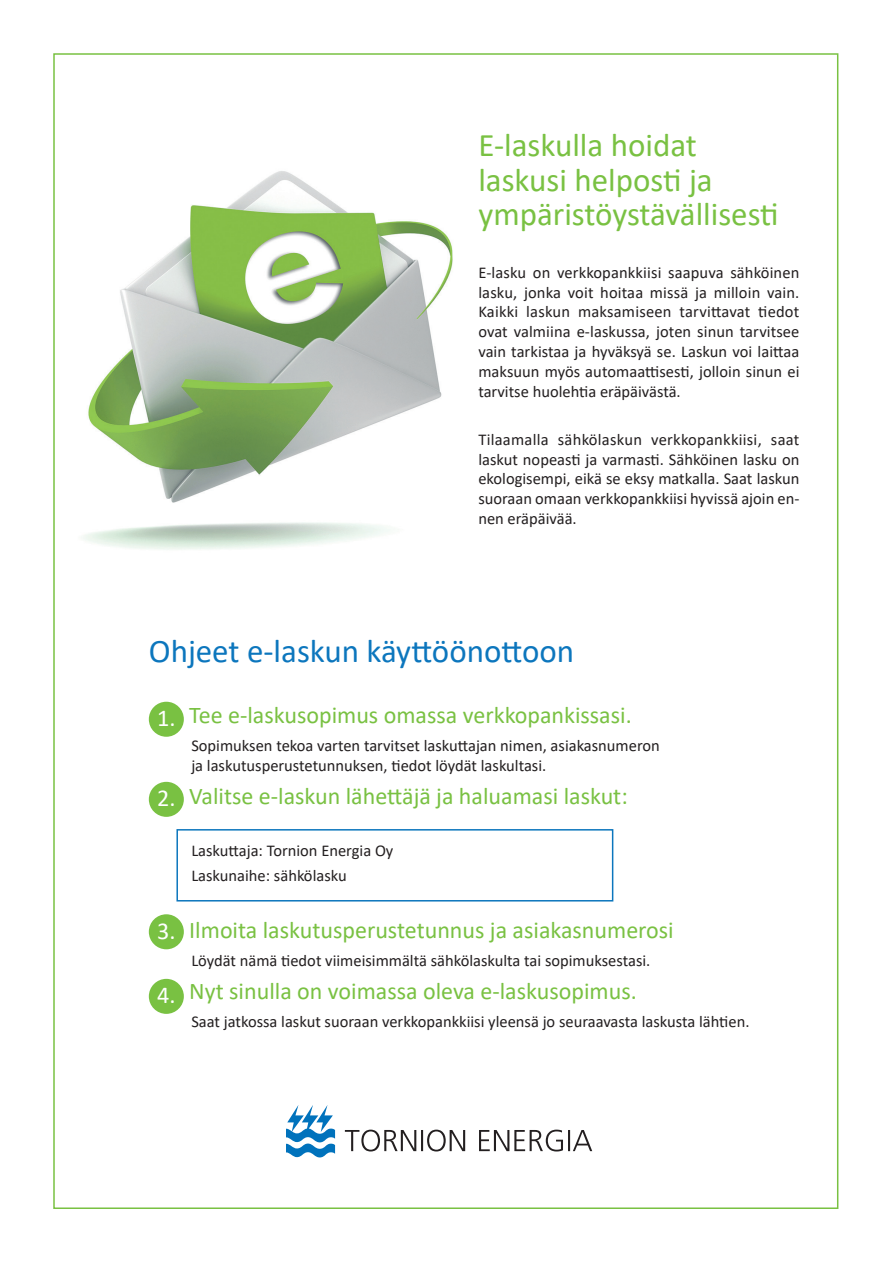
<style>
.page{position:relative;width:893px;height:1263px;background:#fff}
.page>*{position:absolute;margin:0;border:0;box-sizing:border-box;transform-origin:0 0}
.t1{font:33px/34.5px "Calibri";color:#79c142}
.t2{font:33px "Calibri";color:#0c76bd}
.t3{font:24px "Calibri";color:#79c142}
.t4{font:16.5px/19.8px "Calibri";color:#231f20;text-align:justify}
.s1{font-size:24.3px;color:#fff}
</style>
<div class="page">
<img style="left:83px;top:171px;width:370px;height:379px">
<div style="left:176px;top:829px;width:437px;height:72px;background:#fff;border:2px solid #0c76bd"></div>
<div style="left:149px;top:702px;width:35px;height:35px;background:#79c142;border-radius:50%"></div>
<div style="left:149px;top:782px;width:35px;height:35px;background:#79c142;border-radius:50%"></div>
<div style="left:149px;top:914px;width:35px;height:35px;background:#79c142;border-radius:50%"></div>
<div style="left:149px;top:979px;width:35px;height:35px;background:#79c142;border-radius:50%"></div>
<svg style="left:345px;top:1129px;width:247px;height:22px"></svg>
<svg style="left:286px;top:1105px;width:49px;height:52px"></svg>
<h1 class="t1" style="left:478px;top:127px;width:302px">E-laskulla hoidat laskusi helposti ja ympäristöystävällisesti</h1>
<p class="t4" style="left:478px;top:262px;width:323px">E-lasku on verkkopankkiisi saapuva sähköinen lasku, jonka voit hoitaa missä ja milloin vain.<br>Kaikki laskun maksamiseen tarvittavat tiedot ovat valmiina e-laskussa, joten sinun tarvitsee vain tarkistaa ja hyväksyä se. Laskun voi laittaa maksuun myös automaattisesti, jolloin sinun ei tarvitse huolehtia eräpäivästä.</p>
<p class="t4" style="left:478px;top:429px;width:323px">Tilaamalla sähkölaskun verkkopankkiisi, saat laskut nopeasti ja varmasti. Sähköinen lasku on ekologisempi, eikä se eksy matkalla. Saat laskun suoraan omaan verkkopankkiisi hyvissä ajoin en&shy;nen eräpäivää.</p>
<h1 class="t2" style="left:149px;top:628px;width:427px">Ohjeet e-laskun käyttöönottoon</h1>
<h2 class="t3" style="left:157px;top:698px;width:476px"><span class="s1">1.</span> Tee e-laskusopimus omassa verkkopankissasi.</h2>
<p class="t4" style="left:191px;top:735px;width:470px">Sopimuksen tekoa varten tarvitset laskuttajan nimen, asiakasnumeron ja laskutusperustetunnuksen, tiedot löydät laskultasi.</p>
<h2 class="t3" style="left:157px;top:779px;width:472px"><span class="s1">2.</span> Valitse e-laskun lähettäjä ja haluamasi laskut:</h2>
<p class="t4" style="left:191px;top:838px;width:204px;line-height:24px">Laskuttaja: Tornion Energia Oy<br>Laskunaihe: sähkölasku</p>
<h2 class="t3" style="left:157px;top:913px;width:518px"><span class="s1">3.</span> Ilmoita laskutusperustetunnus ja asiakasnumerosi</h2>
<p class="t4" style="left:191px;top:950px;width:460px">Löydät nämä tiedot viimeisimmältä sähkölaskulta tai sopimuksestasi.</p>
<h2 class="t3" style="left:157px;top:974px;width:481px"><span class="s1">4.</span> Nyt sinulla on voimassa oleva e-laskusopimus.</h2>
<p class="t4" style="left:191px;top:1011px;width:560px">Saat jatkossa laskut suoraan verkkopankkiisi yleensä jo seuraavasta laskusta lähtien.</p>
</div>
